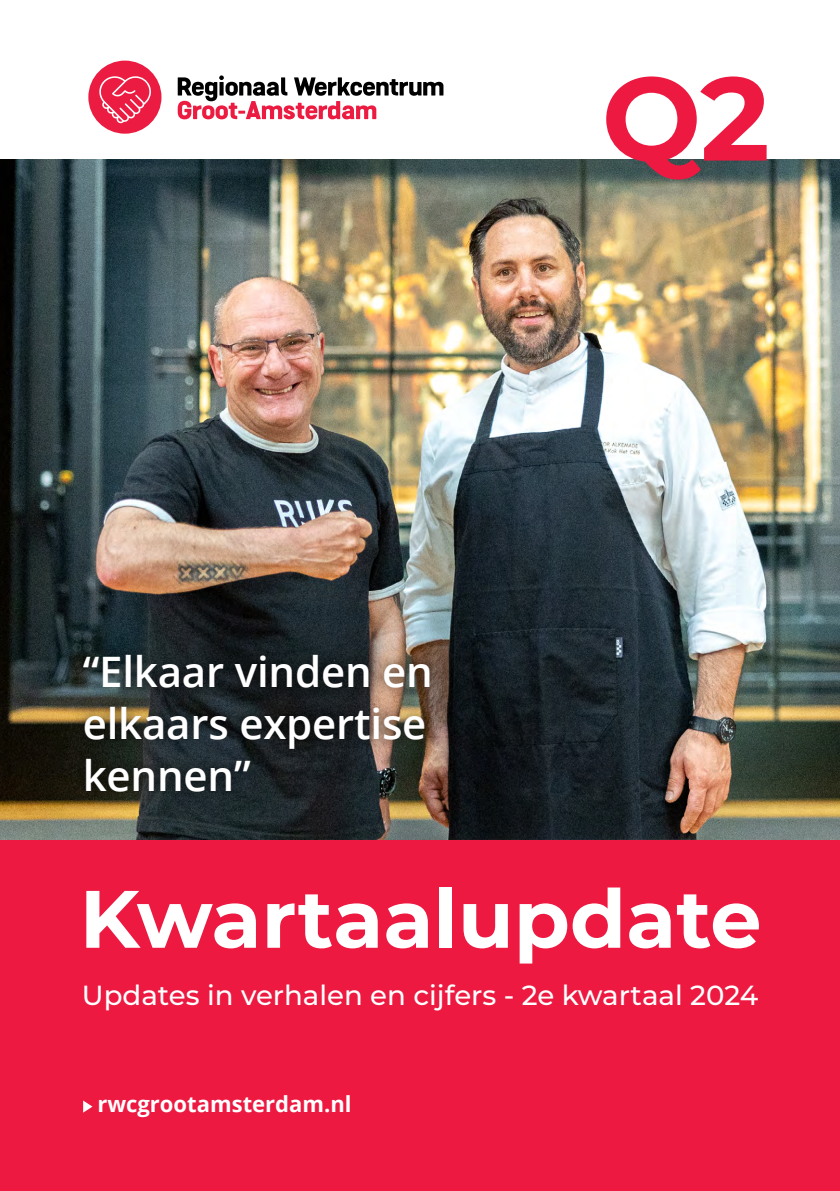
<style>
.page{position:relative;width:840px;height:1191px;background:#fff}
.page>*{position:absolute;margin:0;border:0;box-sizing:border-box;transform-origin:0 0}
.t1{font:700 118px "Montserrat";color:#ed1941}
.t2{font:700 81.2px "Montserrat";color:#fff}
.t3{font:600 42px/52px "Open Sans";letter-spacing:-.005em;color:#fff}
.t4{font:500 27.6px "Montserrat";color:#fff}
.t5{font:700 22px "Open Sans";color:#fff}
</style>
<div class="page">
<img style="left:0;top:160px;width:839px;height:680px">
<div style="left:0;top:840px;width:839px;height:351px;background:#ed1941"></div>
<svg style="left:83px;top:1100px;width:9px;height:12px"></svg>
<svg style="left:178px;top:75px;width:265px;height:45px"></svg>
<div style="left:88px;top:61px;width:73px;height:73px;background:#ec1b41;border-radius:50%"></div>
<svg style="left:99px;top:76px;width:52px;height:47px"></svg>
<div style="left:71px;top:642px;width:371px;height:162px;background:#000;opacity:.75"></div>
<h1 class="t1" style="left:601px;top:34px;width:170px">Q2</h1>
<h3 class="t3" style="left:83px;top:645px;width:351px">“Elkaar vinden en elkaars expertise kennen”</h3>
<h2 class="t2" style="left:80px;top:860px;width:683px">Kwartaalupdate</h2>
<p class="t4" style="left:82px;top:976px;width:677px">Updates in verhalen en cijfers - 2e kwartaal 2024</p>
<p class="t5" style="left:97px;top:1088px;width:255px">rwcgrootamsterdam.nl</p>
</div>
